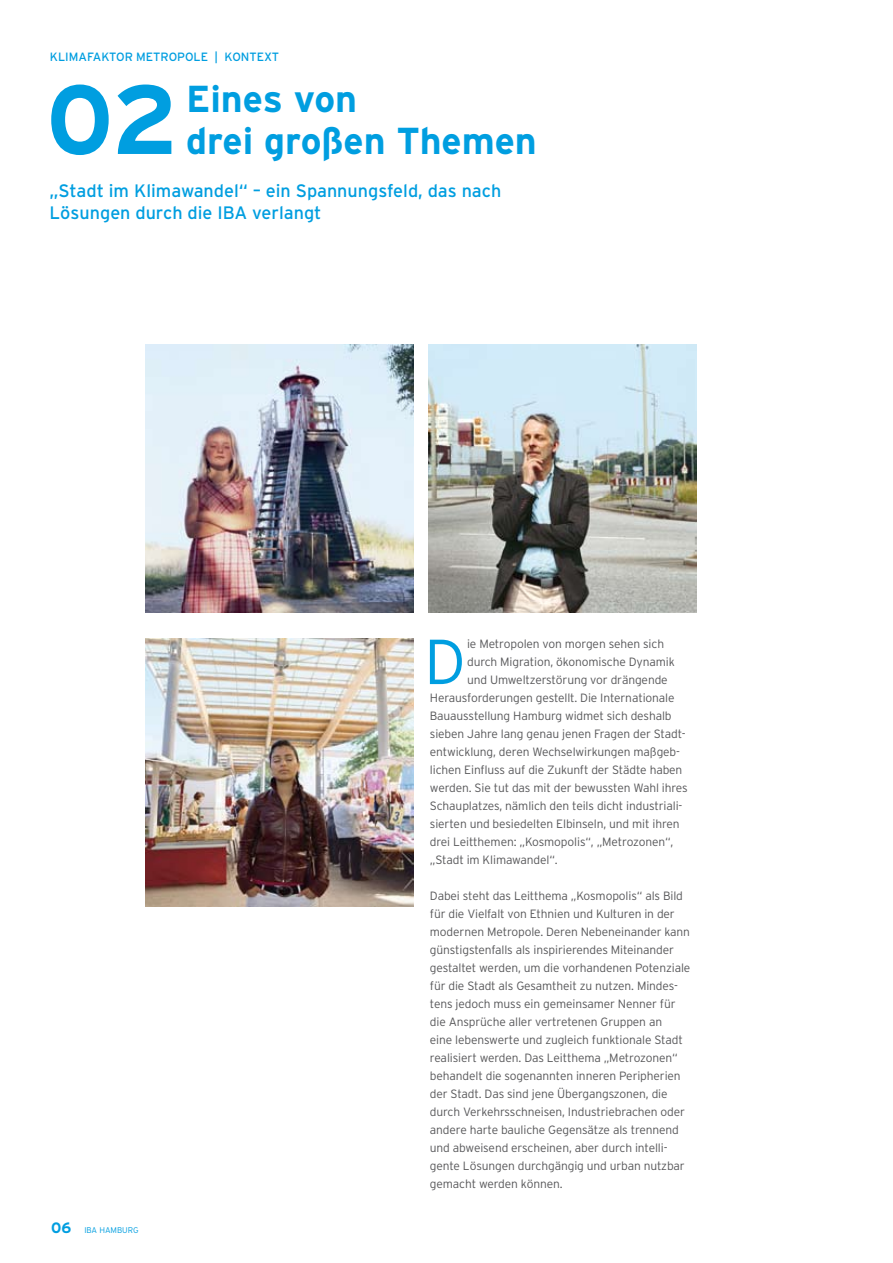
<style>
.page{position:relative;width:893px;height:1263px;background:#fff}
.page>*{position:absolute;margin:0;border:0;box-sizing:border-box;transform-origin:0 0}
.t1{font:700 97.65px "Interstate";color:#009ee0}
.t2{font:300 63.45px "Interstate";color:#009ee0}
.t3{font:700 37.5px "Interstate";color:#009ee0}
.t4{font:18px/22.5px "Interstate";color:#009ee0}
.t5{font:300 12px/18px "Interstate";letter-spacing:-.01em;color:#58585a}
.t6{font:12px "Interstate";letter-spacing:-.01em;color:#009ee0}
.t7{font:300 8.25px "Interstate";color:#009ee0}
.s1{font-weight:700;font-size:15px}
</style>
<div class="page">
<img style="left:146px;top:344px;width:268px;height:268px">
<img style="left:146px;top:639px;width:267px;height:268px">
<img style="left:428px;top:344px;width:268px;height:268px">
<p class="t6" style="left:50px;top:50px;width:68px">KLIMAFAKTOR</p>
<p class="t6" style="left:136px;top:50px;width:9px">METRO</p>
<p class="t6" style="left:177px;top:50px;width:17px">POLE</p>
<p class="t6" style="left:215px;top:50px;width:27px">| KONTE</p>
<p class="t6" style="left:264px;top:50px;width:15px">XT</p>
<h1 class="t1" style="left:46px;top:65px;width:134px">02</h1>
<h3 class="t3" style="left:186px;top:78px;width:173px">Eines von</h3>
<h3 class="t3" style="left:186px;top:120px;width:352px">drei großen Themen</h3>
<h3 class="t4" style="left:50px;top:179px;width:453px">„Stadt im Klimawandel“ – ein Spannungsfeld, das nach<br>Lösungen durch die IBA verlangt</h3>
<p class="t7" style="left:51px;top:1225px;width:89px"><span class="s1">06</span> IBA HAMBURG</p>
<h2 class="t2" style="left:424px;top:626px;width:43px">D</h2>
<p class="t5" style="left:467px;top:635px;width:199px">ie Metropolen von morgen sehen sich</p>
<p class="t5" style="left:467px;top:653px;width:209px">durch Migration, ökonomische Dynamik</p>
<p class="t5" style="left:467px;top:671px;width:202px">und Umweltzerstörung vor drängende</p>
<p class="t5" style="left:430px;top:689px;width:246px">Herausforderungen gestellt. Die Internationale</p>
<p class="t5" style="left:430px;top:707px;width:243px">Bauausstellung Hamburg widmet sich deshalb</p>
<p class="t5" style="left:430px;top:725px;width:257px">sieben Jahre lang genau jenen Fragen der Stadt-</p>
<p class="t5" style="left:430px;top:743px;width:252px">entwicklung, deren Wechselwirkungen maßgeb-</p>
<p class="t5" style="left:430px;top:761px;width:254px">lichen Einfluss auf die Zukunft der Städte haben</p>
<p class="t5" style="left:430px;top:779px;width:259px">werden. Sie tut das mit der bewussten Wahl ihres</p>
<p class="t5" style="left:430px;top:797px;width:254px">Schauplatzes, nämlich den teils dicht industriali-</p>
<p class="t5" style="left:430px;top:815px;width:251px">sierten und besiedelten Elbinseln, und mit ihren</p>
<p class="t5" style="left:430px;top:833px;width:245px">drei Leitthemen: „Kosmopolis“, „Metrozonen“,</p>
<p class="t5" style="left:430px;top:851px;width:129px">„Stadt im Klimawandel“.</p>
<p class="t5" style="left:430px;top:887px;width:262px">Dabei steht das Leitthema „Kosmopolis“ als Bild für die Vielfalt von Ethnien und Kulturen in der modernen Metropole. Deren Nebeneinander kann günstigstenfalls als inspirierendes Miteinander gestaltet werden, um die vorhandenen Potenziale für die Stadt als Gesamtheit zu nutzen. Mindes&shy;tens jedoch muss ein gemeinsamer Nenner für die Ansprüche aller vertretenen Gruppen an<br>eine lebenswerte und zugleich funktionale Stadt realisiert werden. Das Leitthema „Metrozonen“ behandelt die sogenannten inneren Peripherien der Stadt. Das sind jene Übergangszonen, die durch Verkehrsschneisen, Industriebrachen oder andere harte bauliche Gegensätze als trennend und abweisend erscheinen, aber durch intelli&shy;gente Lösungen durchgängig und urban nutzbar gemacht werden können.</p>
</div>
